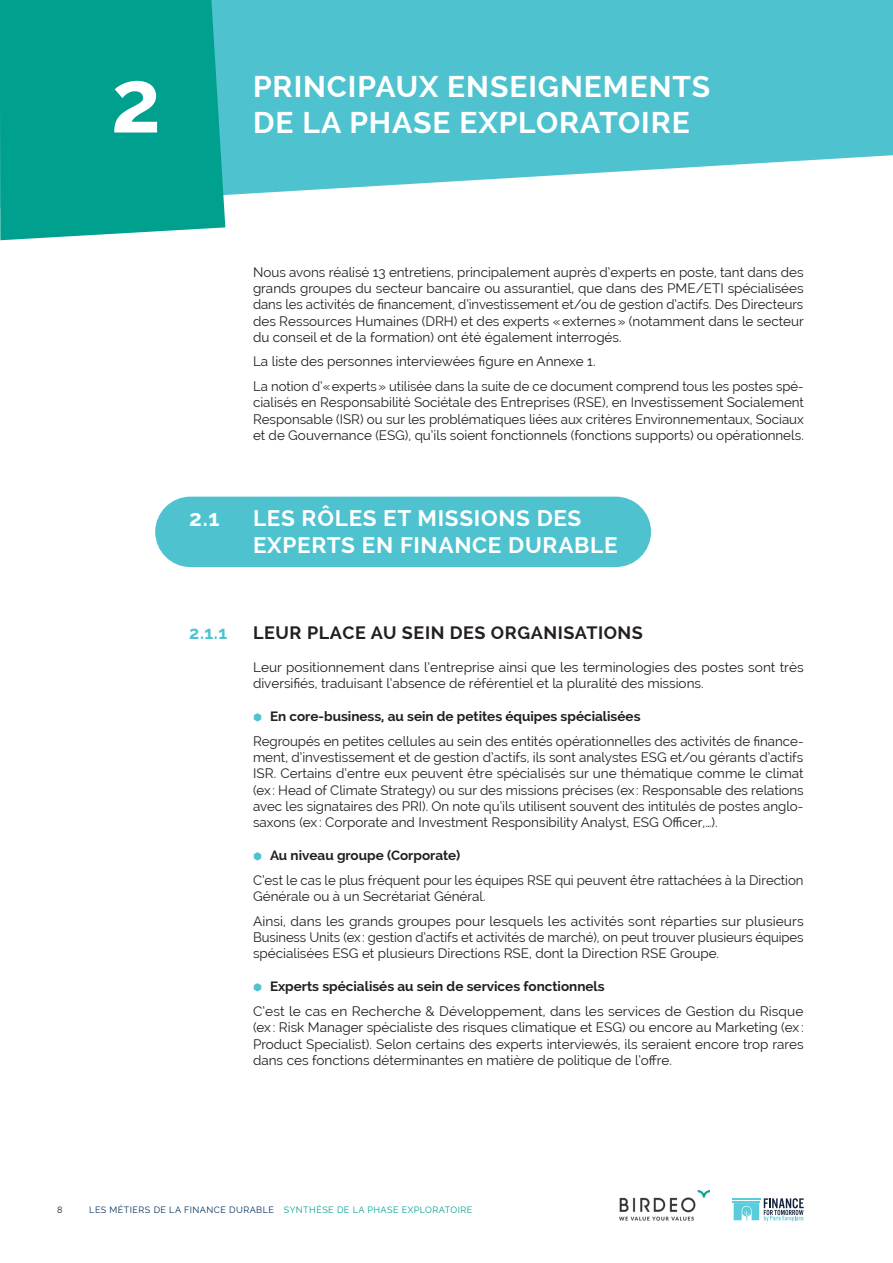
<style>
.page{position:relative;width:893px;height:1263px;background:#fff}
.page>*{position:absolute;margin:0;border:0;box-sizing:border-box;transform-origin:0 0}
.T1{font:700 88.8px "Raleway";color:#fff}
.T1-2{font:700 30px/36px "Raleway";letter-spacing:.03em;color:#fff}
.T2{font:700 22.5px/27px "Raleway";letter-spacing:.03em;color:#fff}
.T3{font:700 18px "Raleway";letter-spacing:.03em;color:#231f20}
.T3-2{font:700 18px "Raleway";color:#4ec3cf}
.texte_lecture{font:13.5px/16.2px "Raleway";color:#231f20;text-align:justify}
.t1{font:700 13.5px "Raleway";color:#231f20}
.t2{font:9px "Raleway";letter-spacing:.05em;color:#00a08e}
.t3{font:9px "Raleway";color:#231f20}
.s1{color:#4ec3cf}
.s2{color:#002e5e}
</style>
<div class="page">
<hr style="left:732px;top:1198px;width:29px;height:2px;background:#5acddc">
<svg style="left:733px;top:1198px;width:71px;height:23px"></svg>
<img style="left:620px;top:1191px;width:89px;height:30px">
<svg style="left:225px;top:0;width:668px;height:195px;background:#5fc9d3"></svg>
<div style="left:0;top:0;width:225px;height:240px;background:#00a08e"></div>
<div style="left:155px;top:497px;width:496px;height:70px;background:#4ec3cf;border-radius:35px"></div>
<p class="T1" style="left:111px;top:51px;width:52px">2</p>
<p class="T1-2" style="left:253px;top:69px;width:459px">PRINCIPAUX ENSEIGNEMENTS<br>DE LA PHASE EXPLORATOIRE</p>
<p class="texte_lecture" style="left:253px;top:264px;width:552px">Nous avons réalisé 13 entretiens, principalement auprès d’experts en poste, tant dans des grands groupes du secteur bancaire ou assurantiel, que dans des PME/ETI spécialisées dans les activités de financement, d’investissement et/ou de gestion d’actifs. Des Directeurs des Ressources Humaines (DRH) et des experts «externes» (notamment dans le secteur du conseil et de la formation) ont été également interrogés.</p>
<p class="texte_lecture" style="left:253px;top:354px;width:344px">La liste des personnes interviewées figure en Annexe 1.</p>
<p class="texte_lecture" style="left:253px;top:378px;width:552px">La notion d’«experts» utilisée dans la suite de ce document comprend tous les postes spé&shy;cialisés en Responsabilité Sociétale des Entreprises (RSE), en Investissement Socialement Responsable (ISR) ou sur les problématiques liées aux critères Environnementaux, Sociaux et de Gouvernance (ESG), qu’ils soient fonctionnels (fonctions supports) ou opérationnels.</p>
<p class="T2" style="left:189px;top:505px;width:32px">2.1</p>
<p class="T2" style="left:253px;top:505px;width:366px">LES RÔLES ET MISSIONS DES<br>EXPERTS EN FINANCE DURABLE</p>
<p class="T3-2" style="left:189px;top:622px;width:40px">2.1.1</p>
<p class="T3" style="left:253px;top:622px;width:391px">LEUR PLACE AU SEIN DES ORGANISATIONS</p>
<p class="texte_lecture" style="left:253px;top:659px;width:552px">Leur positionnement dans l’entreprise ainsi que les terminologies des postes sont très diversifiés, traduisant l’absence de référentiel et la pluralité des missions.</p>
<p class="t1" style="left:253px;top:709px;width:389px"><span class="s1">⬢</span> En core-business, au sein de petites équipes spécialisées</p>
<p class="texte_lecture" style="left:253px;top:733px;width:552px">Regroupés en petites cellules au sein des entités opérationnelles des activités de finance&shy;ment, d’investissement et de gestion d’actifs, ils sont analystes ESG et/ou gérants d’actifs ISR. Certains d’entre eux peuvent être spécialisés sur une thématique comme le climat (ex: Head of Climate Strategy) ou sur des missions précises (ex: Responsable des relations avec les signataires des PRI). On note qu’ils utilisent souvent des intitulés de postes anglo&shy;saxons (ex: Corporate and Investment Responsibility Analyst, ESG Officer,…).</p>
<p class="t1" style="left:253px;top:848px;width:209px"><span class="s1">⬢</span> Au niveau groupe (Corporate)</p>
<p class="texte_lecture" style="left:253px;top:872px;width:552px">C’est le cas le plus fréquent pour les équipes RSE qui peuvent être rattachées à la Direction<br>Générale ou à un Secrétariat Général.</p>
<p class="texte_lecture" style="left:253px;top:913px;width:552px">Ainsi, dans les grands groupes pour lesquels les activités sont réparties sur plusieurs Business Units (ex: gestion d’actifs et activités de marché), on peut trouver plusieurs équipes spécialisées ESG et plusieurs Directions RSE, dont la Direction RSE Groupe.</p>
<p class="t1" style="left:253px;top:979px;width:353px"><span class="s1">⬢</span> Experts spécialisés au sein de services fonctionnels</p>
<p class="texte_lecture" style="left:253px;top:1003px;width:552px">C’est le cas en Recherche &amp; Développement, dans les services de Gestion du Risque (ex : Risk Manager spécialiste des risques climatique et ESG) ou encore au Marketing (ex:<br>Product Specialist). Selon certains des experts interviewés, ils seraient encore trop rares dans ces fonctions déterminantes en matière de politique de l’offre.</p>
<p class="t3" style="left:57px;top:1205px;width:7px">8</p>
<p class="t2" style="left:89px;top:1205px;width:384px"><span class="s2">LES MÉTIERS DE LA FINANCE DURABLE</span> SYNTHÈSE DE LA PHASE EXPLORATOIRE</p>
</div>
